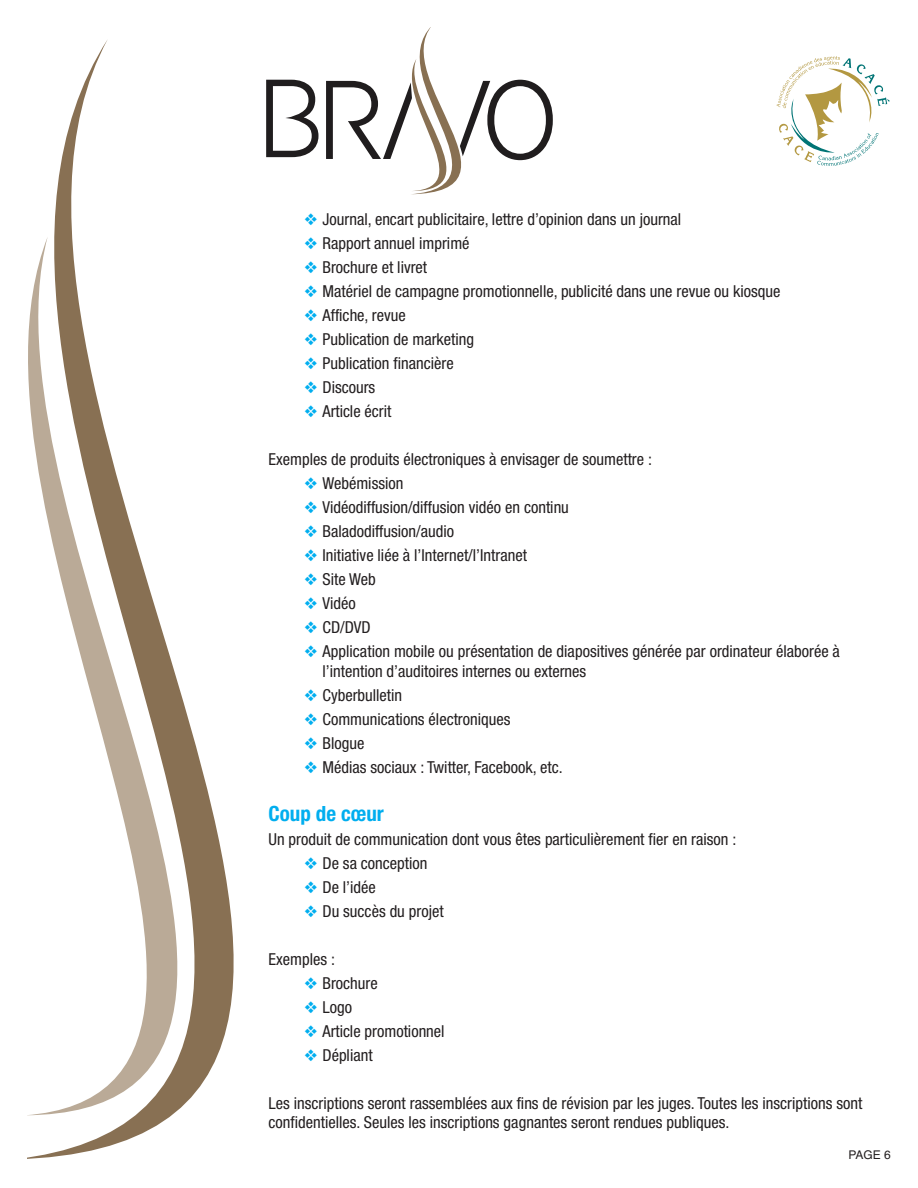
<style>
.page{position:relative;width:918px;height:1188px;background:#fff}
.page>*{position:absolute;margin:0;border:0;box-sizing:border-box;transform-origin:0 0}
.t1{font:700 condensed 21px "Helvetica Neue";color:#00aeef}
.t2{font:condensed 16.5px/19.5px "Helvetica Neue";color:#231f20}
.t3{font:12px "Helvetica";color:#231f20}
.s1{color:#00aeef}
</style>
<div class="page">
<svg style="left:27px;top:40px;width:207px;height:1119px"></svg>
<svg style="left:266px;top:80px;width:52px;height:77px"></svg>
<svg style="left:326px;top:27px;width:227px;height:167px"></svg>
<svg style="left:777px;top:56px;width:113px;height:110px"></svg>
<p class="t2" style="left:304px;top:211px;width:378px"><span class="s1">❖</span> Journal, encart publicitaire, lettre d’opinion dans un journal</p>
<p class="t2" style="left:304px;top:235px;width:167px"><span class="s1">❖</span> Rapport annuel imprimé</p>
<p class="t2" style="left:304px;top:259px;width:124px"><span class="s1">❖</span> Brochure et livret</p>
<p class="t2" style="left:304px;top:283px;width:478px"><span class="s1">❖</span> Matériel de campagne promotionnelle, publicité dans une revue ou kiosque</p>
<p class="t2" style="left:304px;top:307px;width:103px"><span class="s1">❖</span> Affiche, revue</p>
<p class="t2" style="left:304px;top:331px;width:171px"><span class="s1">❖</span> Publication de marketing</p>
<p class="t2" style="left:304px;top:355px;width:151px"><span class="s1">❖</span> Publication financière</p>
<p class="t2" style="left:304px;top:379px;width:72px"><span class="s1">❖</span> Discours</p>
<p class="t2" style="left:304px;top:403px;width:89px"><span class="s1">❖</span> Article écrit</p>
<p class="t2" style="left:268px;top:451px;width:385px">Exemples de produits électroniques à envisager de soumettre :</p>
<p class="t2" style="left:304px;top:475px;width:100px"><span class="s1">❖</span> Webémission</p>
<p class="t2" style="left:304px;top:499px;width:266px"><span class="s1">❖</span> Vidéodiffusion/diffusion vidéo en continu</p>
<p class="t2" style="left:304px;top:523px;width:151px"><span class="s1">❖</span> Baladodiffusion/audio</p>
<p class="t2" style="left:304px;top:547px;width:224px"><span class="s1">❖</span> Initiative liée à l’Internet/l’Intranet</p>
<p class="t2" style="left:304px;top:571px;width:73px"><span class="s1">❖</span> Site Web</p>
<p class="t2" style="left:304px;top:595px;width:53px"><span class="s1">❖</span> Vidéo</p>
<p class="t2" style="left:304px;top:619px;width:68px"><span class="s1">❖</span> CD/DVD</p>
<p class="t2" style="left:322px;top:643px;width:519px;text-indent:-18px"><span class="s1">❖</span> Application mobile ou présentation de diapositives générée par ordinateur élaborée à l’intention d’auditoires internes ou externes</p>
<p class="t2" style="left:304px;top:686px;width:99px"><span class="s1">❖</span> Cyberbulletin</p>
<p class="t2" style="left:304px;top:710px;width:208px"><span class="s1">❖</span> Communications électroniques</p>
<p class="t2" style="left:304px;top:734px;width:61px"><span class="s1">❖</span> Blogue</p>
<p class="t2" style="left:304px;top:758px;width:260px"><span class="s1">❖</span> Médias sociaux : Twitter, Facebook, etc.</p>
<p class="t1" style="left:268px;top:806px;width:117px">Coup de cœur</p>
<p class="t2" style="left:268px;top:830px;width:469px">Un produit de communication dont vous êtes particulièrement fier en raison :</p>
<p class="t2" style="left:304px;top:854px;width:125px"><span class="s1">❖</span> De sa conception</p>
<p class="t2" style="left:304px;top:878px;width:73px"><span class="s1">❖</span> De l’idée</p>
<p class="t2" style="left:304px;top:902px;width:141px"><span class="s1">❖</span> Du succès du projet</p>
<p class="t2" style="left:268px;top:950px;width:68px">Exemples :</p>
<p class="t2" style="left:304px;top:974px;width:75px"><span class="s1">❖</span> Brochure</p>
<p class="t2" style="left:304px;top:998px;width:49px"><span class="s1">❖</span> Logo</p>
<p class="t2" style="left:304px;top:1022px;width:142px"><span class="s1">❖</span> Article promotionnel</p>
<p class="t2" style="left:304px;top:1046px;width:70px"><span class="s1">❖</span> Dépliant</p>
<p class="t2" style="left:268px;top:1094px;width:595px">Les inscriptions seront rassemblées aux fins de révision par les juges. Toutes les inscriptions sont confidentielles. Seules les inscriptions gagnantes seront rendues publiques.</p>
<p class="t3" style="left:849px;top:1150px;width:44px">PAGE 6</p>
</div>
